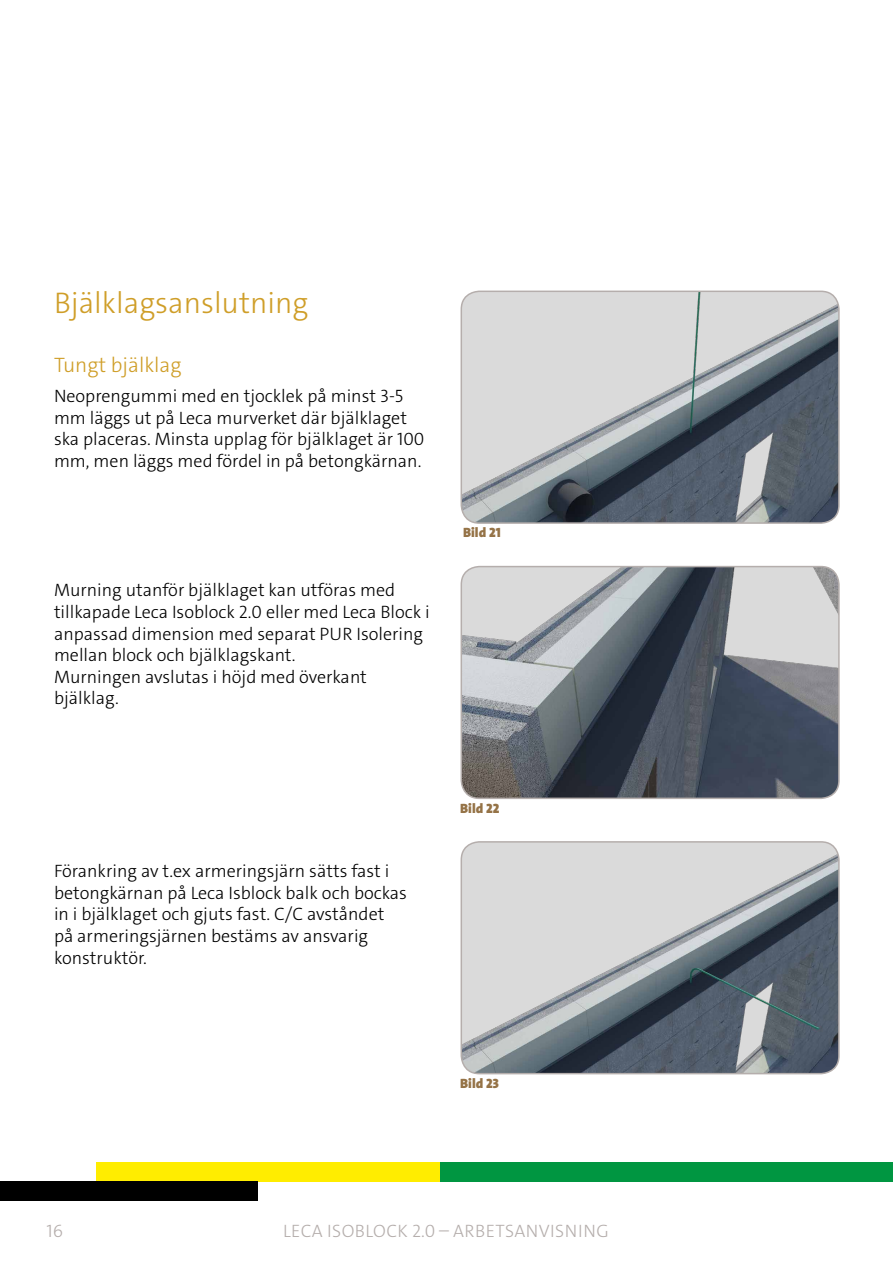
<style>
.page{position:relative;width:893px;height:1263px;background:#fff}
.page>*{position:absolute;margin:0;border:0;box-sizing:border-box;transform-origin:0 0}
.t1{font:300 30px "The Sans C4 s";color:#cf9e28}
.t2{font:300 21px "The Sans C4 s";color:#cf9e28}
.t3{font:300 18px/21.6px "The Sans C4 s";color:#000}
.t4{font:300 18px "The Sans C4 s";letter-spacing:.025em;color:#b5aeac}
.t5{font:900 13.5px "The Sans C4 s";color:#957347}
</style>
<div class="page">
<div style="left:440px;top:1162px;width:452px;height:19px;background:#009641"></div>
<div style="left:96px;top:1162px;width:344px;height:19px;background:#ffed00"></div>
<div style="left:0;top:1181px;width:257px;height:20px;background:#000"></div>
<svg style="left:892px;top:1162px;width:1px;height:19px"></svg>
<img style="left:461px;top:842px;width:378px;height:232px">
<div style="left:461px;top:841px;width:379px;height:233px;border:2px solid #b5aeac;border-radius:18px"></div>
<img style="left:461px;top:567px;width:378px;height:231px">
<div style="left:461px;top:566px;width:379px;height:233px;border:2px solid #b5aeac;border-radius:18px"></div>
<img style="left:461px;top:291px;width:376px;height:232px">
<div style="left:461px;top:291px;width:379px;height:233px;border:2px solid #b5aeac;border-radius:18px"></div>
<h1 class="t1" style="left:54px;top:284px;width:256px">Bjälklagsanslutning</h1>
<p class="t2" style="left:54px;top:351px;width:129px">Tungt bjälklag</p>
<p class="t3" style="left:54px;top:385px;width:372px">Neoprengummi med en tjocklek på minst 3-5 mm läggs ut på Leca murverket där bjälklaget ska placeras. Minsta upplag för bjälklaget är 100 mm, men läggs med fördel in på betongkärnan.</p>
<p class="t3" style="left:54px;top:580px;width:377px">Murning utanför bjälklaget kan utföras med tillkapade Leca Isoblock 2.0 eller med Leca Block i anpassad dimension med separat PUR Isolering mellan block och bjälklagskant.<br>Murningen avslutas i höjd med överkant bjälklag.</p>
<p class="t5" style="left:463px;top:524px;width:39px">Bild 21</p>
<p class="t3" style="left:54px;top:860px;width:354px">Förankring av t.ex armeringsjärn sätts fast i betongkärnan på Leca Isblock balk och bockas in i bjälklaget och gjuts fast. C/C avståndet på armeringsjärnen bestäms av ansvarig konstruktör.</p>
<p class="t5" style="left:460px;top:800px;width:41px">Bild 22</p>
<p class="t5" style="left:460px;top:1074px;width:40px">Bild 23</p>
<p class="t4" style="left:46px;top:1219px;width:18px">16</p>
<p class="t4" style="left:283px;top:1219px;width:327px">LECA ISOBLOCK 2.0 – ARBETSANVISNING</p>
</div>
